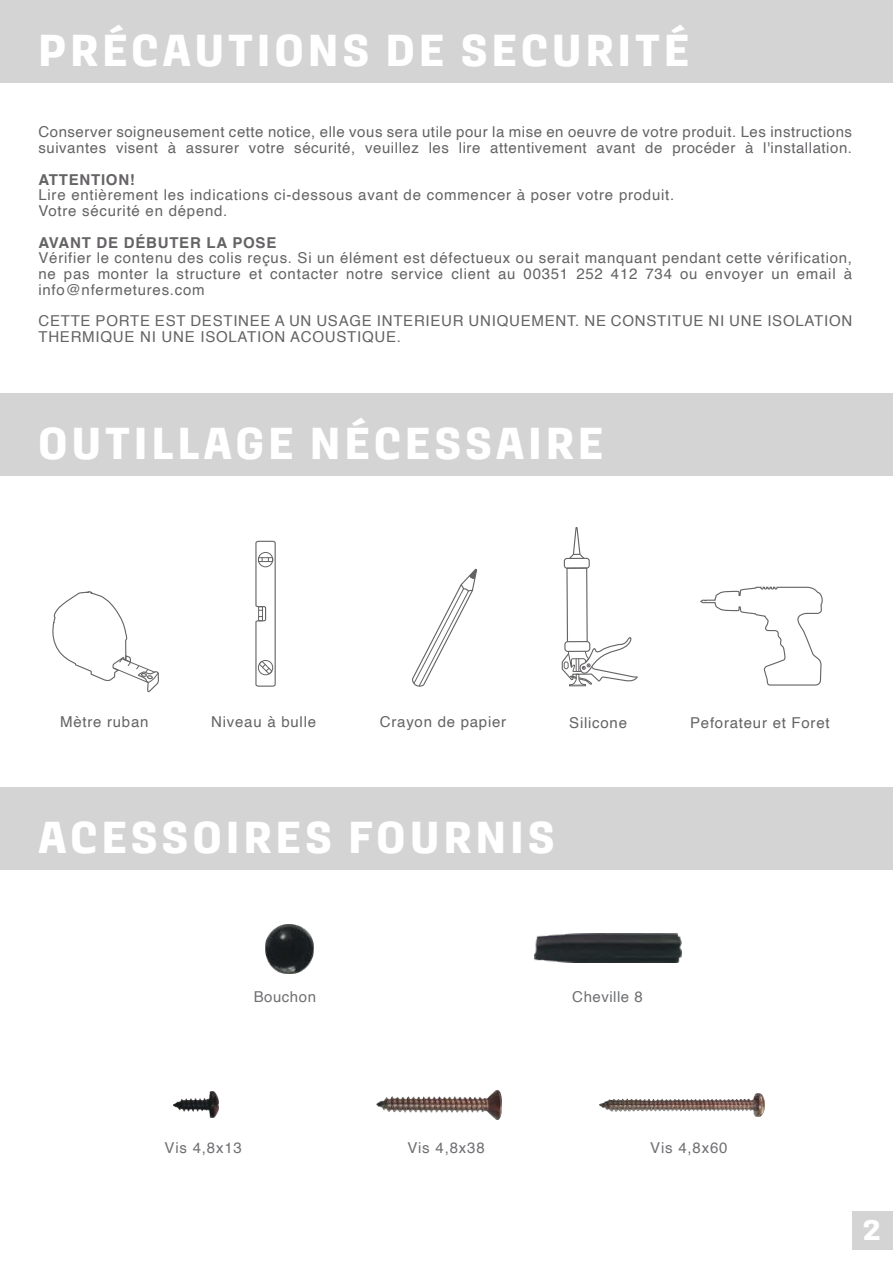
<style>
.page{position:relative;width:893px;height:1263px;background:#fff}
.page>*{position:absolute;margin:0;border:0;box-sizing:border-box;transform-origin:0 0}
.t1{font:700 45px "Kawak";letter-spacing:.1em;color:#fff}
.t2{font:700 28.5px "Kawak";color:#fff}
.t3{font:15px/15.8px "Helvetica";letter-spacing:.05em;color:#656365}
.t4{font:700 15px "Helvetica";letter-spacing:.05em;color:#656365}
.t5{font:15px "Helvetica";letter-spacing:.055em;color:#6f7073}
.t6{font:15px "Helvetica";letter-spacing:.035em;color:#6f7073}
</style>
<div class="page">
<div style="left:852px;top:1211px;width:41px;height:38px;background:#d5d4d5"></div>
<div style="left:0;top:0;width:893px;height:82px;background:#d5d4d5"></div>
<div style="left:0;top:394px;width:893px;height:82px;background:#d5d4d5"></div>
<div style="left:0;top:787px;width:893px;height:82px;background:#d5d4d5"></div>
<svg style="left:568px;top:527px;width:18px;height:31px"></svg>
<svg style="left:561px;top:569px;width:77px;height:118px"></svg>
<div style="left:564px;top:558px;width:26px;height:11px;border:1px solid #656365;border-radius:3px"></div>
<div style="left:564px;top:641px;width:26px;height:11px;border:1px solid #656365;border-radius:3px"></div>
<svg style="left:52px;top:591px;width:107px;height:102px"></svg>
<svg style="left:412px;top:568px;width:65px;height:119px"></svg>
<svg style="left:700px;top:586px;width:123px;height:100px"></svg>
<svg style="left:255px;top:540px;width:21px;height:147px"></svg>
<img style="left:265px;top:924px;width:48px;height:49px">
<img style="left:534px;top:933px;width:147px;height:30px">
<img style="left:173px;top:1092px;width:46px;height:25px">
<img style="left:377px;top:1090px;width:124px;height:29px">
<img style="left:599px;top:1093px;width:165px;height:23px">
<h1 class="t1" style="left:38px;top:24px;width:652px">PRÉCAUTIONS DE SECURITÉ</h1>
<p class="t3" style="left:38px;top:125px;width:815px">Conserver soigneusement cette notice, elle vous sera utile pour la mise en oeuvre de votre produit. Les instructions suivantes visent à assurer votre sécurité, veuillez les lire attentivement avant de procéder à l'installation.</p>
<p class="t4" style="left:38px;top:167px;width:98px">ATTENTION!</p>
<p class="t3" style="left:38px;top:188px;width:637px">Lire entièrement les indications ci-dessous avant de commencer à poser votre produit.<br>Votre sécurité en dépend.</p>
<p class="t4" style="left:38px;top:230px;width:239px">AVANT DE DÉBUTER LA POSE</p>
<p class="t3" style="left:38px;top:251px;width:815px;text-align:justify">Vérifier le contenu des colis reçus. Si un élément est défectueux ou serait manquant pendant cette vérification, ne pas monter la structure et contacter notre service client au 00351 252 412 734 ou envoyer un email à info@nfermetures.com</p>
<p class="t3" style="left:38px;top:314px;width:815px">CETTE PORTE EST DESTINEE A UN USAGE INTERIEUR UNIQUEMENT. NE CONSTITUE NI UNE ISOLATION<br>THERMIQUE NI UNE ISOLATION ACOUSTIQUE.</p>
<h1 class="t1" style="left:38px;top:417px;width:566px">OUTILLAGE NÉCESSAIRE</h1>
<p class="t3" style="left:60px;top:715px;width:90px">Mètre ruban</p>
<p class="t3" style="left:211px;top:715px;width:106px">Niveau à bulle</p>
<p class="t3" style="left:380px;top:715px;width:128px">Crayon de papier</p>
<p class="t3" style="left:569px;top:715px;width:59px">Silicone</p>
<p class="t3" style="left:690px;top:715px;width:141px">Peforateur et Foret</p>
<h1 class="t1" style="left:38px;top:811px;width:517px">ACESSOIRES FOURNIS</h1>
<p class="t6" style="left:254px;top:985px;width:64px">Bouchon</p>
<p class="t6" style="left:572px;top:985px;width:72px">Cheville 8</p>
<p class="t5" style="left:164px;top:1137px;width:79px">Vis 4,8x13</p>
<p class="t5" style="left:407px;top:1137px;width:79px">Vis 4,8x38</p>
<p class="t5" style="left:650px;top:1137px;width:79px">Vis 4,8x60</p>
<h2 class="t2" style="left:863px;top:1213px;width:19px">2</h2>
</div>
